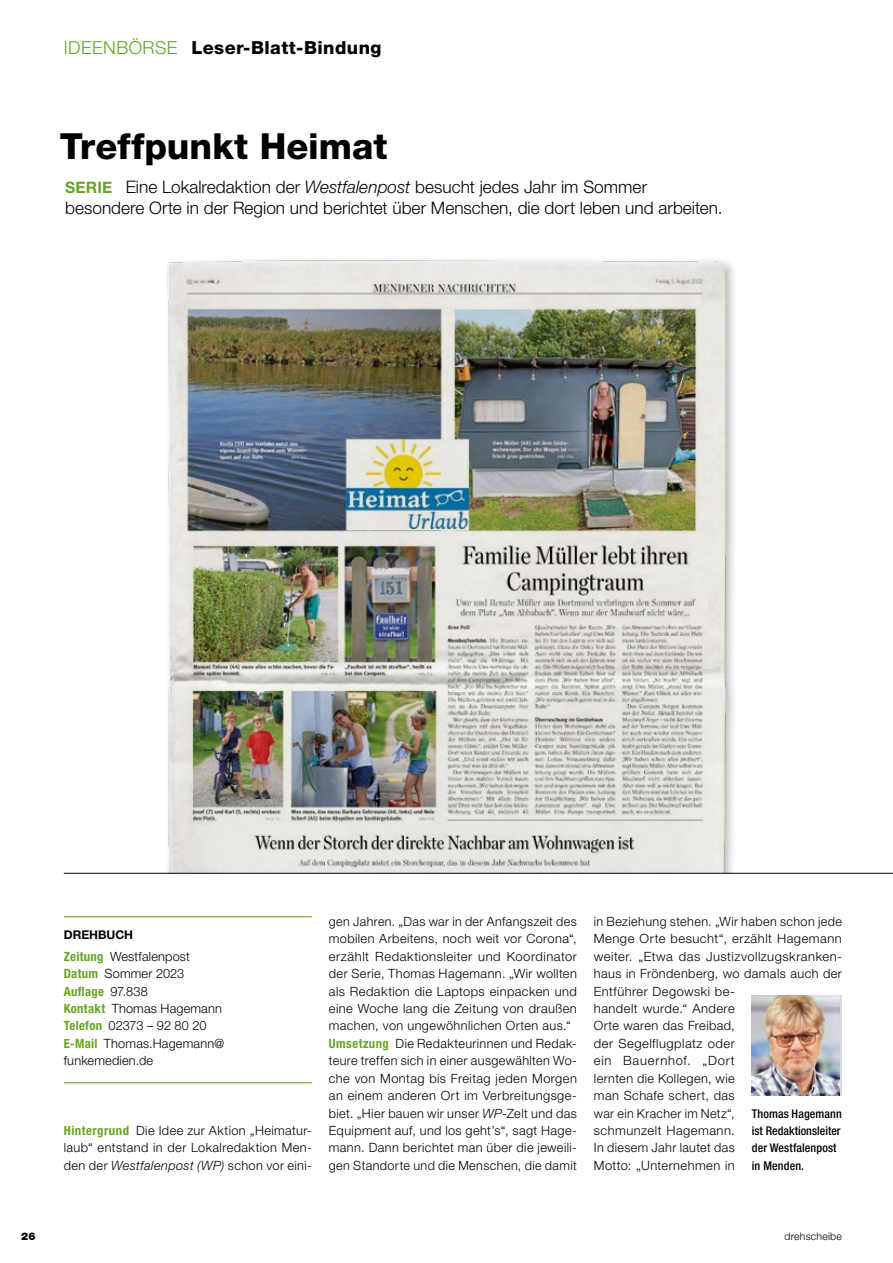
<style>
.page{position:relative;width:893px;height:1263px;background:#fff}
.page>*{position:absolute;margin:0;border:0;box-sizing:border-box;transform-origin:0 0}
.t1{font:800 36px "Helvetica Neue LT Std";color:#000}
.t2{font:800 18px "Helvetica Neue LT Std";letter-spacing:.025em;color:#000}
.t3{font:300 17.25px/21px "Helvetica Neue LT Std";color:#000}
.t4{font:300 12.75px/17.4px "Helvetica Neue LT Std";letter-spacing:.035em;color:#000}
.t5{font:300 12.75px/17.4px "Helvetica Neue LT Std";letter-spacing:.015em;color:#000}
.t6{font:500 condensed 12px/17.4px "Helvetica Neue LT Std";letter-spacing:.01em;color:#000}
.t7{font:700 12px "Helvetica Neue LT Std";color:#000}
.t8{font:300 10.5px "Helvetica Neue LT Std";letter-spacing:.02em;color:#000}
.t9{font:900 10.5px "Helvetica Neue LT Std";color:#000}
.s1{font-weight:300;color:#68a424}
.s2{font-weight:700;font-size:15.75px;color:#68a424}
.s3{font-style:italic}
.s4{font-weight:700;font-stretch:condensed;color:#68a424}
</style>
<div class="page">
<img style="left:158px;top:260px;width:577px;height:613px">
<img style="left:181px;top:273px;width:528px;height:600px">
<hr style="left:64px;top:916px;width:248px;height:1px;background:#68a424">
<hr style="left:64px;top:1082px;width:248px;height:1px;background:#68a424">
<div style="left:752px;top:995px;width:90px;height:101px;background:linear-gradient(to bottom,#dadada,#dadada)"></div>
<img style="left:752px;top:995px;width:87px;height:101px">
<hr style="left:64px;top:873px;width:829px;height:1px;background:#000">
<h2 class="t2" style="left:64px;top:37px;width:319px"><span class="s1">IDEENBÖRSE</span> Leser-Blatt-Bindung</h2>
<h1 class="t1" style="left:60px;top:124px;width:329px">Treffpunkt Heimat</h1>
<h3 class="t3" style="left:65px;top:176px;width:659px"><span class="s2">SERIE</span> Eine Lokalredaktion der <span class="s3">Westfalenpost</span> besucht jedes Jahr im Sommer besondere Orte in der Region und berichtet über Menschen, die dort leben und arbeiten.</h3>
<p class="t7" style="left:64px;top:927px;width:71px">DREHBUCH</p>
<p class="t5" style="left:64px;top:947px;width:162px"><span class="s4">Zeitung</span> Westfalenpost<br><span class="s4">Datum</span> Sommer 2023<br><span class="s4">Auflage</span> 97.838<br><span class="s4">Kontakt</span> Thomas Hagemann<br><span class="s4">Telefon</span> 02373 – 92 80 20<br><span class="s4">E-Mail</span> Thomas.Hagemann@ funkemedien.de</p>
<p class="t4" style="left:64px;top:1121px;width:250px;text-align:justify"><span class="s4">Hintergrund</span> Die Idee zur Aktion „Heimatur&shy;laub“ entstand in der Lokalredaktion Men&shy;den der <span class="s3">Westfalenpost (WP)</span> schon vor eini-</p>
<p class="t4" style="left:329px;top:912px;width:250px">gen Jahren. „Das war in der Anfangszeit des mobilen Arbeitens, noch weit vor Corona“, erzählt Redaktionsleiter und Koordinator der Serie, Thomas Hagemann. „Wir wollten als Redaktion die Laptops einpacken und eine Woche lang die Zeitung von draußen machen, von ungewöhnlichen Orten aus.“ <span class="s4">Umsetzung</span> Die Redakteurinnen und Redak&shy;teure treffen sich in einer ausgewählten Wo&shy;che von Montag bis Freitag jeden Morgen an einem anderen Ort im Verbreitungsge&shy;biet. „Hier bauen wir unser <span class="s3">WP</span>-Zelt und das Equipment auf, und los geht’s“, sagt Hage&shy;mann. Dann berichtet man über die jeweili&shy;gen Standorte und die Menschen, die damit</p>
<p class="t4" style="left:594px;top:912px;width:250px">in Beziehung stehen. „Wir haben schon jede<br>Menge Orte besucht“, erzählt Hagemann weiter. „Etwa das Justizvollzugskranken&shy;haus in Fröndenberg, wo damals auch der<br>Entführer Degowski be-<br>handelt wurde.“ Andere<br>Orte waren das Freibad,<br>der Segelflugplatz oder<br>ein Bauernhof. „Dort<br>lernten die Kollegen, wie<br>man Schafe schert, das<br>war ein Kracher im Netz“,<br>schmunzelt Hagemann.<br>In diesem Jahr lautet das<br>Motto: „Unternehmen in</p>
<p class="t6" style="left:752px;top:1104px;width:92px">Thomas Hagemann ist Redaktionsleiter der Westfalenpost in Menden.</p>
<p class="t9" style="left:21px;top:1230px;width:16px">26</p>
<p class="t8" style="left:784px;top:1229px;width:59px">drehscheibe</p>
</div>
